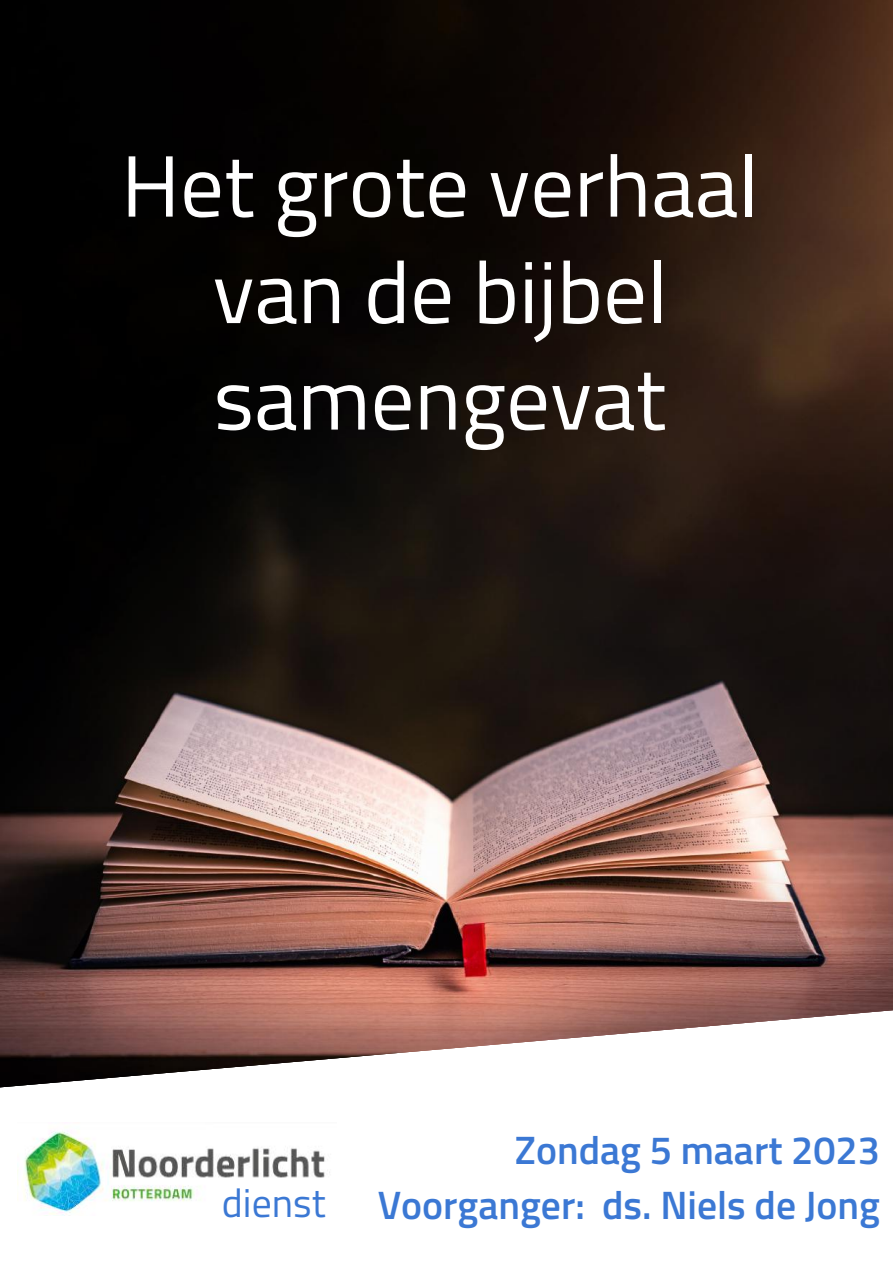
<style>
.page{position:relative;width:893px;height:1264px;background:#fff}
.page>*{position:absolute;margin:0;border:0;box-sizing:border-box;transform-origin:0 0}
.t1{font:87px/106.4px "Titillium Web";color:#fff;text-align:center}
.t2{font:39.75px "Titillium Web";color:#3b78d4}
.t3{font:600 39.6px/55.1px "Titillium Web";color:#3b78d4;text-align:right}
</style>
<div class="page">
<img style="left:0;top:0;width:892px;height:1009px">
<svg style="left:0;top:1009px;width:892px;height:207px"></svg>
<img style="left:17px;top:1122px;width:319px;height:93px">
<h1 class="t1" style="left:121px;top:131px;width:638px">Het grote verhaal van de bijbel samengevat</h1>
<p class="t2" style="left:222px;top:1171px;width:105px">dienst</p>
<p class="t3" style="left:377px;top:1121px;width:504px">Zondag 5 maart 2023<br>Voorganger: ds. Niels de Jong</p>
</div>
